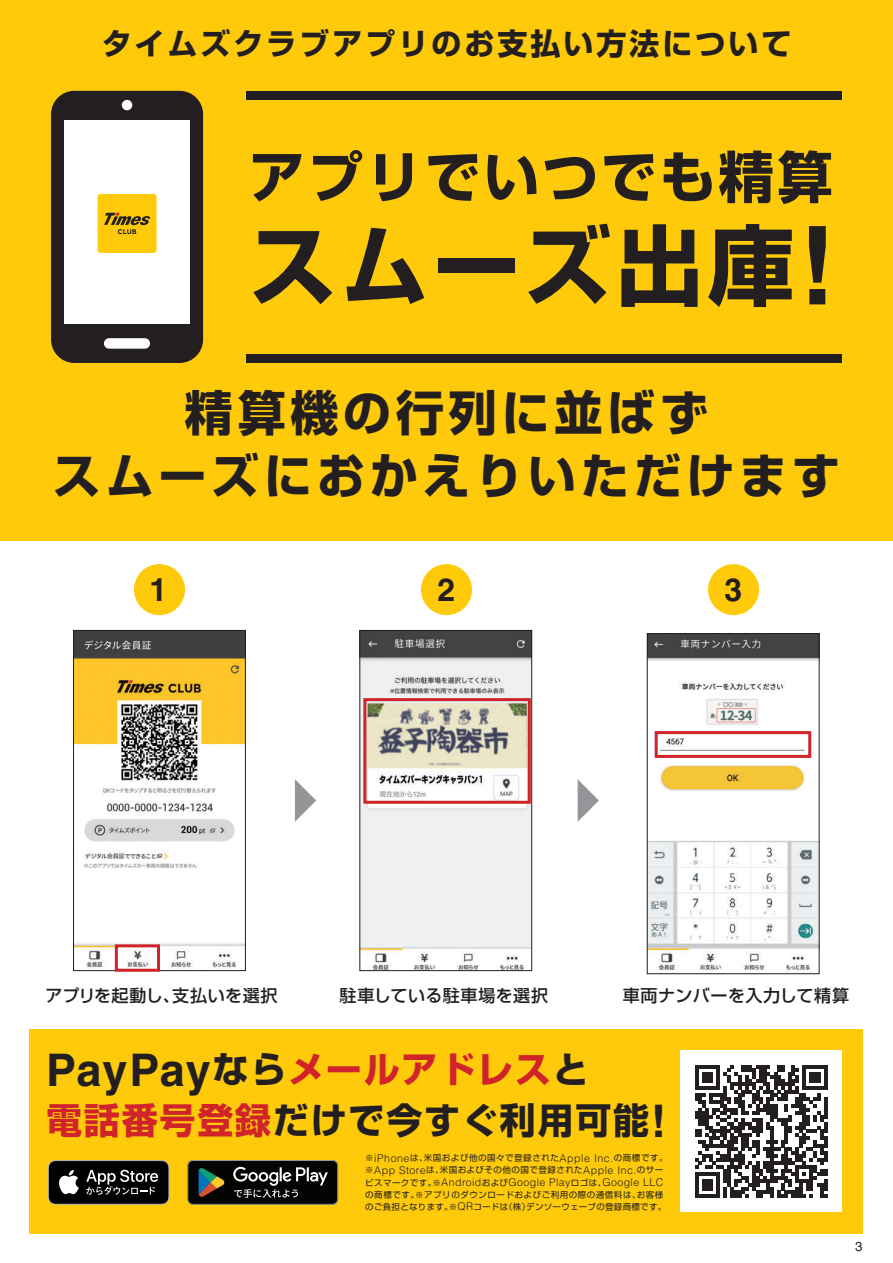
<style>
.page{position:relative;width:893px;height:1263px;background:#fff}
.page>*{position:absolute;margin:0;border:0;box-sizing:border-box;transform-origin:0 0}
.t1{font:700 87.3px "Shin Go Pro";letter-spacing:.05em;color:#231f20}
.t2{font:700 55.35px "Shin Go Pro";letter-spacing:.06em;color:#231f20}
.t3{font:700 48px/63px "Shin Go Pro";letter-spacing:.1em;color:#231f20;text-align:center}
.t4{font:700 36px/51px "Shin Go Pro";letter-spacing:.05em;color:#231f20}
.t5{font:700 31.95px "Helvetica LT Pro";color:#231f20}
.t6{font:700 30px "Shin Go Pro";letter-spacing:.1em;color:#231f20}
.t7{font:500 17.1px "Shin Go Pro";letter-spacing:.02em;color:#231f20}
.t8{font:13.2px "Helvetica LT Pro";color:#231f20}
.t9{font:300 10.65px "Helvetica LT Pro";letter-spacing:.04em;color:#231f20}
.t10{font:8.55px/12.1px "Shin Go Pro";letter-spacing:.06em;color:#231f20}
.s1{font-family:"Helvetica LT Pro";font-size:109.05px}
.s2{font-family:"Helvetica LT Pro";font-size:45px}
.s3{color:#d1232a}
.s4{font-family:"Helvetica LT Pro";font-weight:300;font-size:10.65px}
.s5{font-family:"Shin Go Pro";font-weight:400;font-size:8.55px}
</style>
<div class="page">
<div style="left:134px;top:564px;width:51px;height:51px;background:#feca0a;border-radius:50%"></div>
<div style="left:421px;top:564px;width:51px;height:51px;background:#feca0a;border-radius:50%"></div>
<div style="left:708px;top:564px;width:51px;height:51px;background:#feca0a;border-radius:50%"></div>
<div style="left:0;top:0;width:893px;height:540px;background:#feca0a"></div>
<div style="left:30px;top:1029px;width:833px;height:204px;background:#feca0a"></div>
<svg style="left:187px;top:1160px;width:151px;height:45px;background:#2c2e29"></svg>
<svg style="left:48px;top:1160px;width:121px;height:45px;background:#30302d"></svg>
<div style="left:51px;top:91px;width:152px;height:272px;background:#231f20;border-radius:23px"></div>
<div style="left:65px;top:120px;width:125px;height:204px;background:#fff"></div>
<div style="left:122px;top:100px;width:10px;height:10px;background:#fff;border-radius:50%"></div>
<div style="left:104px;top:338px;width:46px;height:11px;background:#fff;border-radius:5px"></div>
<div style="left:98px;top:194px;width:59px;height:59px;background:#feca0a;border-radius:3px"></div>
<svg style="left:104px;top:213px;width:46px;height:21px"></svg>
<img style="left:75px;top:632px;width:169px;height:337px">
<img style="left:362px;top:632px;width:168px;height:337px">
<img style="left:649px;top:635px;width:168px;height:337px">
<div style="left:73px;top:630px;width:173px;height:341px;border:1px solid #231f20"></div>
<div style="left:360px;top:630px;width:172px;height:341px;border:1px solid #231f20"></div>
<div style="left:647px;top:633px;width:172px;height:341px;border:1px solid #231f20"></div>
<div style="left:115px;top:944px;width:45px;height:28px;border:3px solid #d1232a"></div>
<div style="left:363px;top:698px;width:168px;height:106px;border:3px solid #d1232a"></div>
<div style="left:655px;top:731px;width:156px;height:27px;border:3px solid #d1232a"></div>
<div style="left:247px;top:91px;width:595px;height:8px;background:#231f20"></div>
<div style="left:247px;top:354px;width:595px;height:9px;background:#231f20"></div>
<svg style="left:295px;top:779px;width:21px;height:43px"></svg>
<svg style="left:578px;top:780px;width:21px;height:42px"></svg>
<div style="left:680px;top:1050px;width:162px;height:162px;background:#fff"></div>
<svg style="left:695px;top:1065px;width:133px;height:132px"></svg>
<h3 class="t6" style="left:101px;top:20px;width:692px">タイムズクラブアプリのお支払い方法について</h3>
<h2 class="t2" style="left:249px;top:133px;width:585px">アプリでいつでも精算</h2>
<h1 class="t1" style="left:249px;top:196px;width:588px">スムーズ出庫<span class="s1">!</span></h1>
<h3 class="t3" style="left:53px;top:376px;width:789px">精算機の行列に並ばず<br>スムーズにおかえりいただけます</h3>
<h3 class="t5" style="left:149px;top:570px;width:19px">1</h3>
<h3 class="t5" style="left:437px;top:570px;width:19px">2</h3>
<h3 class="t5" style="left:725px;top:570px;width:19px">3</h3>
<h3 class="t7" style="left:45px;top:981px;width:234px">アプリを起動し、支払いを選択</h3>
<h3 class="t7" style="left:340px;top:981px;width:210px">駐車している駐車場を選択</h3>
<h3 class="t7" style="left:623px;top:981px;width:228px">車両ナンバーを入力して精算</h3>
<h3 class="t4" style="left:46px;top:1040px;width:621px"><span class="s2">PayPay</span>なら<span class="s3">メールアドレス</span>と<br><span class="s3">電話番号登録</span>だけで今すぐ利用可能<span class="s2">!</span></h3>
<p class="t10" style="left:365px;top:1151px;width:304px">※<span class="s4">iPhone</span>は、米国および他の国々で登録された<span class="s4">Apple Inc.</span>の商標です。※<span class="s4">App Store</span>は、米国およびその他の国で登録された<span class="s4">Apple Inc.</span>のサー</p>
<p class="t9" style="left:365px;top:1176px;width:300px"><span class="s5">ビスマークです。※</span>Android<span class="s5">および</span>Google Play<span class="s5">ロゴは、</span>Google LLC</p>
<p class="t10" style="left:365px;top:1187px;width:303px">の商標です。※アプリのダウンロードおよびご利用の際の通信料は、お客様のご負担となります。※<span class="s4">QR</span>コードは（株）デンソーウェーブの登録商標です。</p>
<h3 class="t8" style="left:855px;top:1238px;width:9px">3</h3>
</div>
